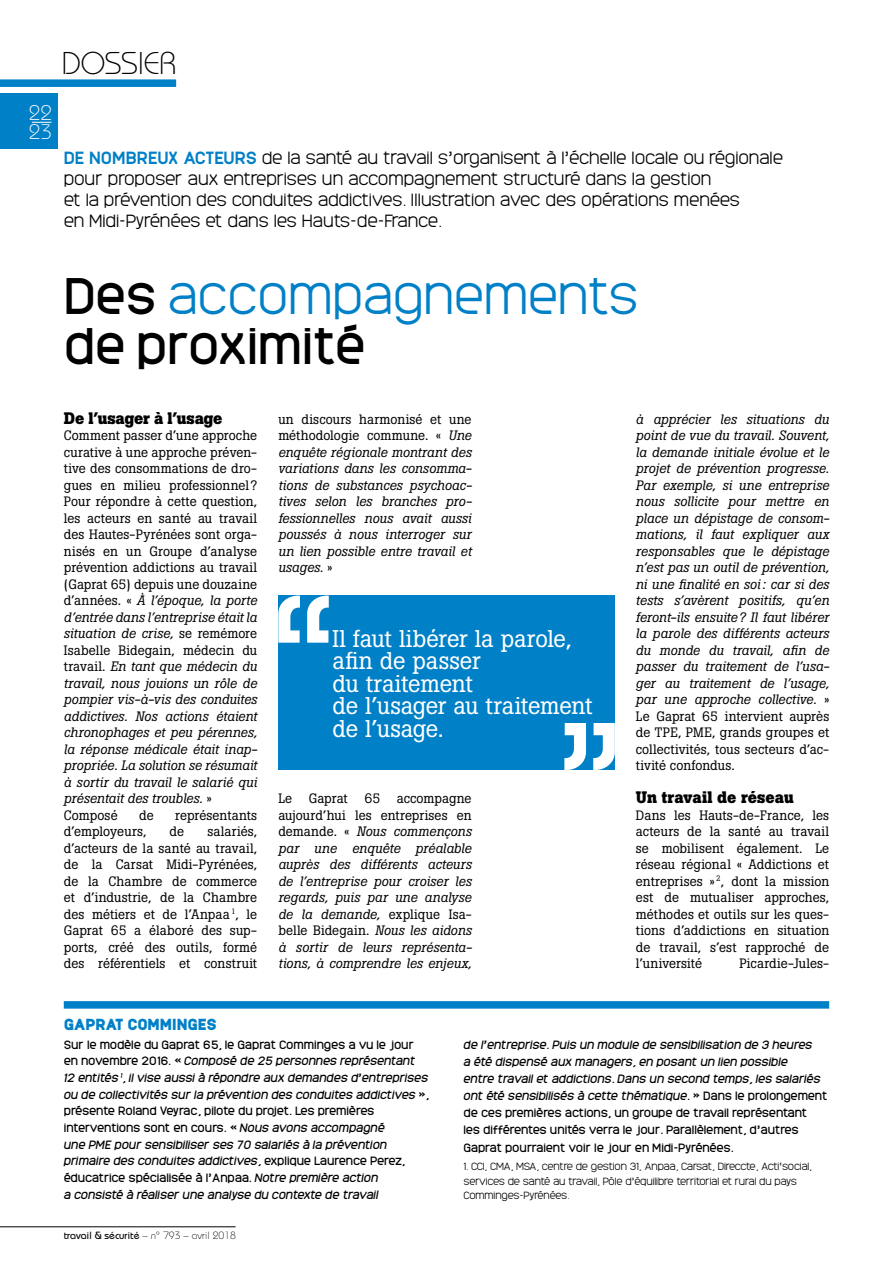
<style>
.page{position:relative;width:893px;height:1263px;background:#fff}
.page>*{position:absolute;margin:0;border:0;box-sizing:border-box;transform-origin:0 0}
.t1{font:300 48px/49.5px "Monark";letter-spacing:-.015em;color:#0080c7}
.t2{font:300 31.5px "Bauhaus";letter-spacing:-.025em;color:#000}
.t3{font:24px/22.5px "Boton";letter-spacing:-.01em;color:#fff}
.t4{font:300 21px/19.5px "Bauhaus";color:#fff}
.t5{font:300 16.5px/21px "Monark";letter-spacing:-.025em;color:#000}
.t6{font:700 16.5px "Boton";letter-spacing:-.005em;color:#000}
.t7{font:900 15px "Monark";letter-spacing:-.035em;color:#0080c7}
.t8{font:13.5px/16.5px "Boton";letter-spacing:.005em;color:#000;text-align:justify}
.t9{font:italic 13.5px/16.5px "Boton";letter-spacing:.005em;color:#000;text-align:justify}
.t10{font:italic 11.25px/16.6px "Monark";letter-spacing:-.025em;color:#000}
.t11{font:500 10.5px "Bauhaus";color:#000}
.t12{font:300 9.75px/14.4px "Monark";letter-spacing:-.04em;color:#000}
.s1{font-weight:700;color:#0080c7}
.s2{font-weight:400;color:#000}
.s3{font-style:italic}
.s4{font-style:normal}
.s5{font-weight:300}
</style>
<div class="page">
<div style="left:0;top:79px;width:176px;height:8px;background:#0080c7"></div>
<hr style="left:0;top:1226px;width:236px;height:1px;background:#000">
<div style="left:0;top:93px;width:57px;height:56px;background:#0080c7"></div>
<svg style="left:32px;top:122px;width:19px;height:1px"></svg>
<div style="left:64px;top:1001px;width:765px;height:8px;background:#0080c7"></div>
<div style="left:279px;top:595px;width:336px;height:175px;background:#0080c7"></div>
<svg style="left:278px;top:595px;width:51px;height:48px"></svg>
<svg style="left:564px;top:723px;width:51px;height:47px"></svg>
<h3 class="t4" style="left:29px;top:103px;width:25px">22<br>23</h3>
<h2 class="t2" style="left:62px;top:45px;width:116px">DOSSIER</h2>
<p class="t5" style="left:64px;top:146px;width:721px"><span class="s1">DE NOMBREUX ACTEURS</span> de la santé au travail s’organisent à l’échelle locale ou régionale pour proposer aux entreprises un accompagnement structuré dans la gestion<br>et la prévention des conduites addictives. Illustration avec des opérations menées<br>en Midi-Pyrénées et dans les Hauts-de-France.</p>
<h1 class="t1" style="left:64px;top:269px;width:577px"><span class="s2">Des</span> accompagnements <span class="s2">de proximité</span></h1>
<p class="t6" style="left:64px;top:408px;width:160px">De l’usager à l’usage</p>
<p class="t8" style="left:64px;top:427px;width:195px;text-align:left">Comment passer d’une approche curative à une approche préven&shy;tive des consommations de dro&shy;gues en milieu professionnel?<br>Pour répondre à cette question, les acteurs en santé au travail des Hautes-Pyrénées sont orga&shy;nisés en un Groupe d’analyse prévention addictions au travail (Gaprat 65) depuis une douzaine d’années. « <span class="s3">À l’époque, la porte d’entrée dans l’entreprise était la situation de crise,</span> se remémore<br>Isabelle Bidegain, médecin du travail. <span class="s3">En tant que médecin du travail, nous jouions un rôle de pompier vis-à-vis des conduites addictives. Nos actions étaient chronophages et peu pérennes, la réponse médicale était inap&shy;propriée. La solution se résumait à sortir du travail le salarié qui présentait des troubles.</span> »<br>Composé</p>
<p class="t8" style="left:139px;top:806px;width:16px">de</p>
<p class="t8" style="left:175px;top:806px;width:83px">représentants</p>
<p class="t8" style="left:64px;top:823px;width:84px">d’employeurs,</p>
<p class="t8" style="left:170px;top:823px;width:16px">de</p>
<p class="t8" style="left:64px;top:823px;width:195px;text-indent:143px">salariés, d’acteurs de la santé au travail, de la Carsat Midi-Pyrénées, de la Chambre de commerce et d’industrie, de la Chambre des métiers et de l’Anpaa <sup>1</sup>, le Gaprat 65 a élaboré des sup&shy;ports, créé des outils, formé des référentiels et construit</p>
<p class="t9" style="left:278px;top:411px;width:195px"><span class="s4">un discours harmonisé et une méthodologie commune. «</span> Une enquête régionale montrant des variations dans les consomma&shy;tions de substances psychoac&shy;tives selon les branches pro&shy;fessionnelles nous avait aussi poussés à nous interroger sur un lien possible entre travail et usages. <span class="s4">»</span></p>
<h3 class="t3" style="left:333px;top:627px;width:262px">Il faut libérer la parole, afin de passer<br>du traitement<br>de l’usager au traitement de l’usage.</h3>
<p class="t9" style="left:278px;top:790px;width:195px"><span class="s4">Le Gaprat 65 accompagne aujourd’hui les entreprises en demande. «</span> Nous commençons par une enquête préalable auprès des différents acteurs de l’entreprise pour croiser les regards, puis par une analyse de la demande, <span class="s4">explique Isa&shy;belle Bidegain.</span> Nous les aidons à sortir de leurs représenta&shy;tions, à comprendre les enjeux,</p>
<p class="t9" style="left:636px;top:411px;width:195px">à apprécier les situations du point de vue du travail. Souvent, la demande initiale évolue et le projet de prévention progresse.<br>Par exemple, si une entreprise nous sollicite pour mettre en place un dépistage de consom&shy;mations, il faut expliquer aux responsables que le dépistage n’est pas un outil de prévention, ni une finalité en soi: car si des tests s’avèrent positifs, qu’en feront-ils ensuite? Il faut libérer la parole des différents acteurs du monde du travail, afin de passer du traitement de l’usa&shy;ger au traitement de l’usage, par une approche collective. <span class="s4">» Le Gaprat 65 intervient auprès de TPE, PME, grands groupes et collectivités, tous secteurs d’ac&shy;tivité confondus.</span></p>
<p class="t6" style="left:636px;top:787px;width:159px">Un travail de réseau</p>
<p class="t8" style="left:636px;top:807px;width:195px">Dans les Hauts-de-France, les acteurs de la santé au travail se mobilisent également. Le réseau régional « Addictions et entreprises » <sup>2</sup>, dont la mission est de mutualiser approches, méthodes et outils sur les ques&shy;tions d’addictions en situation de travail, s’est rapproché de l’université</p>
<p class="t8" style="left:739px;top:955px;width:91px">Picardie-Jules-</p>
<p class="t7" style="left:64px;top:1014px;width:155px">GAPRAT COMMINGES</p>
<p class="t10" style="left:64px;top:1035px;width:367px"><span class="s4">Sur le modèle du Gaprat 65, le Gaprat Comminges a vu le jour en novembre 2016. «</span> Composé de 25 personnes représentant 12 entités <sup>1</sup>, il vise aussi à répondre aux demandes d’entreprises ou de collectivités sur la prévention des conduites addictives <span class="s4">», présente Roland Veyrac, pilote du projet. Les premières interventions sont en cours. «</span> Nous avons accompagné<br>une PME pour sensibiliser ses 70 salariés à la prévention primaire des conduites addictives, <span class="s4">explique Laurence Perez, éducatrice spécialisée à l’Anpaa.</span> Notre première action<br>a consisté à réaliser une analyse du contexte de travail</p>
<p class="t10" style="left:463px;top:1035px;width:366px;line-height:17.1px">de l’entreprise. Puis un module de sensibilisation de 3 heures<br>a été dispensé aux managers, en posant un lien possible<br>entre travail et addictions. Dans un second temps, les salariés ont été sensibilisés à cette thématique. <span class="s4">» Dans le prolongement de ces premières actions, un groupe de travail représentant<br>les différentes unités verra le jour. Parallèlement, d’autres Gaprat pourraient voir le jour en Midi-Pyrénées.</span></p>
<p class="t12" style="left:463px;top:1159px;width:350px">1. CCI, CMA, MSA, centre de gestion 31, Anpaa, Carsat, Direccte, Acti’social, services de santé au travail, Pôle d’équilibre territorial et rural du pays<br>Comminges-Pyrénées.</p>
<p class="t11" style="left:64px;top:1229px;width:174px">travail &amp; sécurité <span class="s5">– n° 793 – avril 2018</span></p>
</div>
